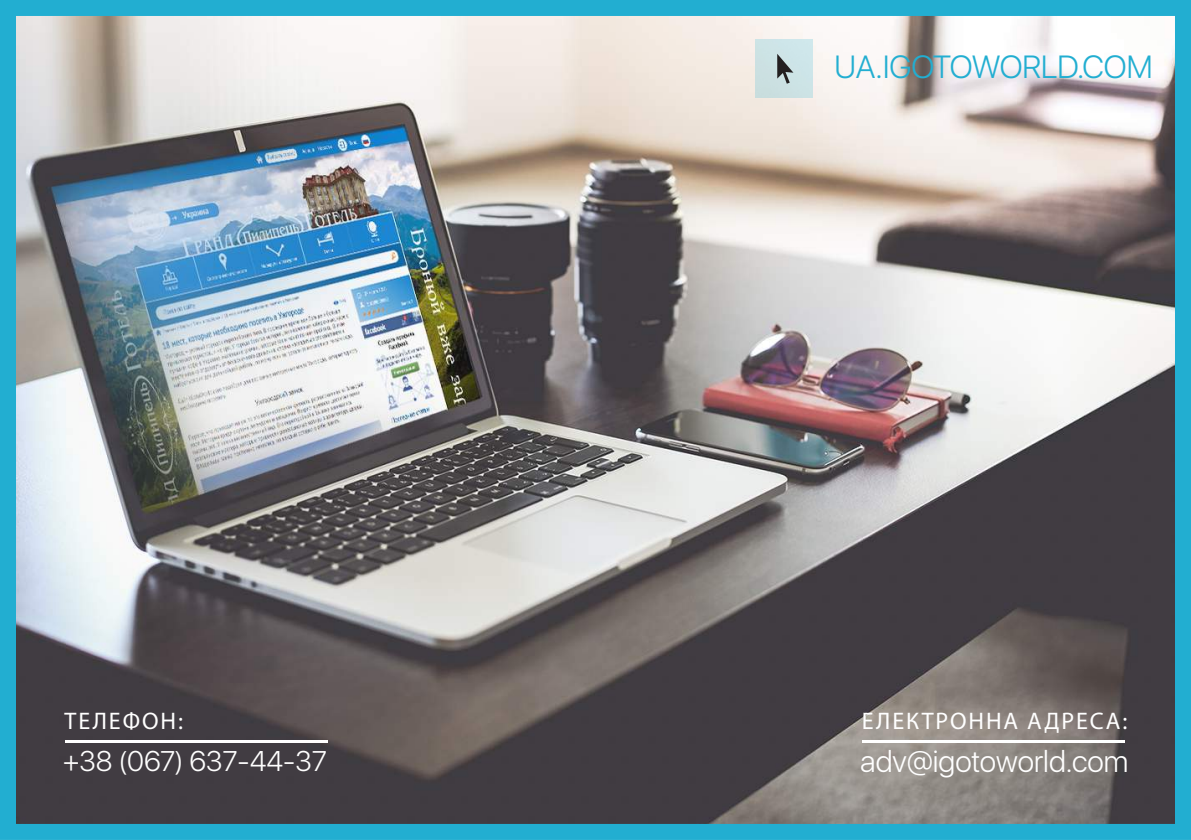
<style>
.page{position:relative;width:1191px;height:840px;background:#fff}
.page>*{position:absolute;margin:0;border:0;box-sizing:border-box;transform-origin:0 0}
.t1{font:300 31.8px "SFUI Display";color:#22aed1}
.t2{font:300 30px "SFUI Display";color:#fff}
.t3{font:300 28.2px "SFUI Display";color:#fff}
.t4{font:24px "Myriad Pro";letter-spacing:.08em;color:#fff}
</style>
<div class="page">
<img style="left:0;top:0;width:1191px;height:839px">
<hr style="left:65px;top:739px;width:262px;height:3px;background:#fff">
<div style="left:755px;top:40px;width:57px;height:57px;background:#cce3e5"></div>
<svg style="left:777px;top:54px;width:16px;height:30px"></svg>
<p class="t4" style="left:65px;top:706px;width:120px">ТЕЛЕФОН:</p>
<p class="t3" style="left:63px;top:741px;width:266px">+38 (067) 637-44-37</p>
<h1 class="t1" style="left:834px;top:45px;width:320px">UA.IGOTOWORLD.COM</h1>
<p class="t4" style="left:862px;top:706px;width:267px">ЕЛЕКТРОННА АДРЕСА:</p>
<p class="t2" style="left:860px;top:740px;width:269px">adv@igotoworld.com</p>
</div>
